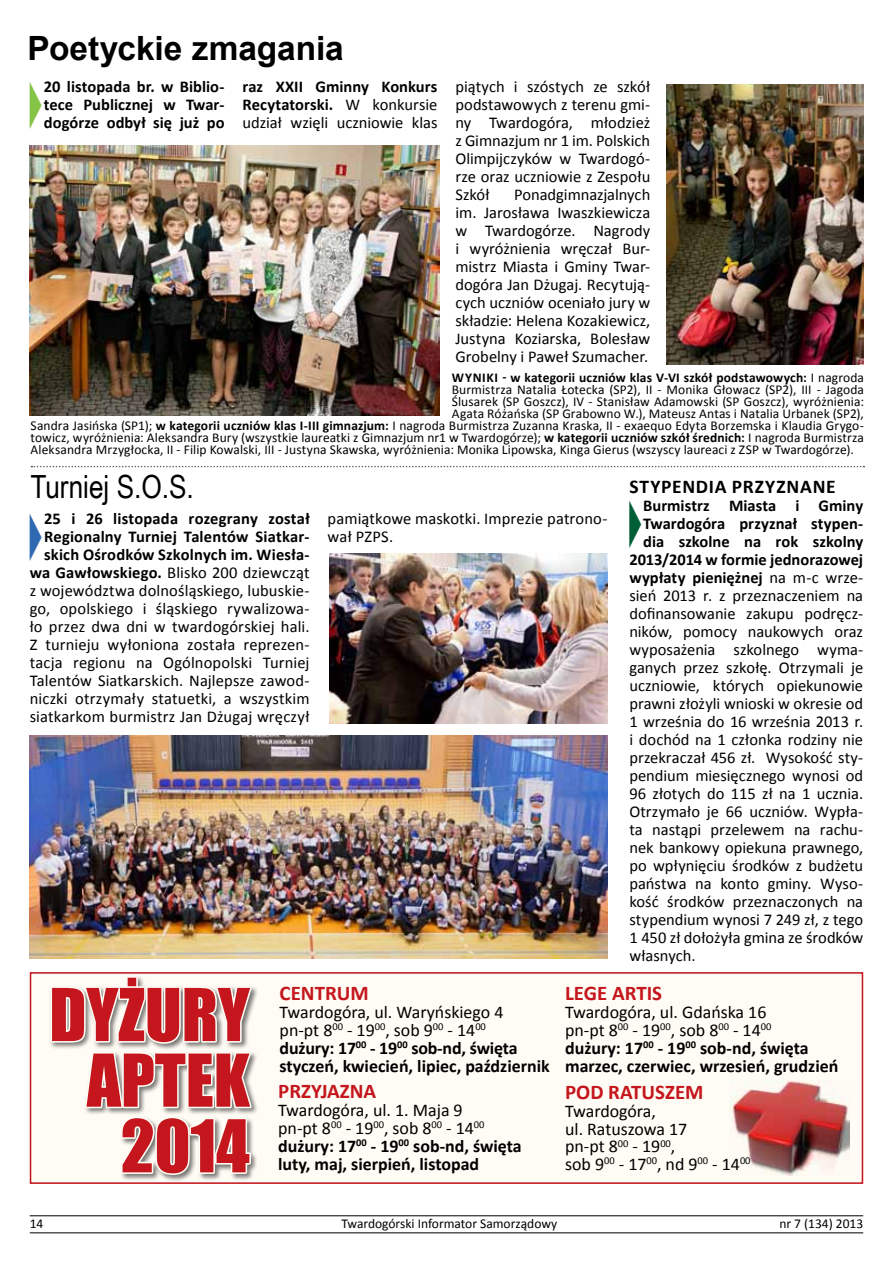
<style>
.page{position:relative;width:893px;height:1263px;background:#fff}
.page>*{position:absolute;margin:0;border:0;box-sizing:border-box;transform-origin:0 0}
.t1{font:67.2px "Impact";color:#c4161c}
.t2{font:66.75px "Arial";color:#85c446;scale:.25 1}
.t3{font:66.75px "Arial";color:#2f69b2;scale:.25 1}
.t4{font:66.75px "Arial";color:#005e37;scale:.25 1}
.t5{font:700 33.45px "Arial";letter-spacing:-.005em;color:#000}
.t6{font:31.95px "Arial Narrow";color:#000}
.t7{font:700 20.85px "Calibri";color:#c4161c}
.t8{font:700 19.5px "Calibri";letter-spacing:.035em;color:#000}
.t9{font:700 18px/18px "Calibri";color:#000}
.t10{font:18px/18px "Calibri";color:#000}
.t11{font:16.5px/18px "Calibri";color:#000;text-align:justify}
.t12{font:700 16.5px/18px "Calibri";color:#000;text-align:justify}
.t13{font:13.5px "Calibri";letter-spacing:.005em;color:#000}
.t14{font:700 13.5px "Calibri";letter-spacing:.01em;color:#000}
.s1{font-weight:700}
.s2{font-weight:400}
</style>
<div class="page">
<div style="left:30px;top:972px;width:833px;height:212px;background:#fffcf5;border:2px solid #c4161c"></div>
<img style="left:730px;top:1080px;width:119px;height:96px">
<div style="left:49px;top:975px;width:210px;height:207px;background:#000;opacity:.53"></div>
<svg style="left:49px;top:974px;width:205px;height:203px"></svg>
<img style="left:30px;top:145px;width:409px;height:271px">
<img style="left:30px;top:736px;width:578px;height:223px">
<img style="left:330px;top:554px;width:278px;height:169px">
<svg style="left:31px;top:466px;width:833px;height:1px"></svg>
<img style="left:667px;top:84px;width:196px;height:280px">
<hr style="left:30px;top:1232px;width:833px;height:1px;background:#000">
<hr style="left:30px;top:1215px;width:833px;height:1px;background:#000">
<h3 class="t5" style="left:28px;top:26px;width:318px">Poetyckie zmagania</h3>
<h2 class="t2" style="left:27px;top:61px;width:68px">►</h2>
<p class="t12" style="left:44px;top:78px;width:182px">20 listopada br. w Biblio&shy;tece Publicznej w Twar&shy;dogórze odbył się już po</p>
<p class="t11" style="left:243px;top:78px;width:196px"><span class="s1">raz XXII Gminny Konkurs Recytatorski.</span> W konkursie udział wzięli uczniowie klas</p>
<p class="t11" style="left:455px;top:78px;width:196px">piątych i szóstych ze szkół podstawowych z terenu gmi&shy;ny Twardogóra, młodzież z Gimnazjum nr 1 im. Polskich Olimpijczyków w Twardogó&shy;rze oraz uczniowie z Zespołu Szkół</p>
<p class="t11" style="left:455px;top:186px;width:196px;text-indent:59px">Ponadgimnazjalnych im. Jarosława Iwaszkiewicza w Twardogórze. Nagrody i wyróżnienia wręczał Bur&shy;mistrz Miasta i Gminy Twar&shy;dogóra Jan Dżugaj. Recytują&shy;cych uczniów oceniało jury w składzie: Helena Kozakiewicz, Justyna Koziarska, Bolesław Grobelny i Paweł Szumacher.</p>
<p class="t14" style="left:452px;top:368px;width:414px">Wyn iki - w kategorii uczniów klas V-VI szkół podstawowych: <span class="s2">I nagroda</span></p>
<p class="t13" style="left:452px;top:381px;width:414px">Burmistrza Natalia Łotecka (SP2), II - Monika Głowacz (SP2), III - Jagoda</p>
<p class="t13" style="left:452px;top:393px;width:414px">Ślusarek (SP Goszcz), IV - Stanisław Adamowski (SP Goszcz), wyróżnienia:</p>
<p class="t13" style="left:452px;top:405px;width:414px">Agata Różańska (SP Grabowno W.), Mateusz Antas i Natalia Urbanek (SP2),</p>
<p class="t13" style="left:31px;top:417px;width:835px">Sandra Jasińska (SP1); <span class="s1">w kategorii uczniów klas I-III gimnazjum:</span> I nagroda Burmistrza Zuzanna Kraska, II - exaequo Edyta Borzemska i Klaudia Grygo-</p>
<p class="t13" style="left:31px;top:429px;width:835px">towicz, wyróżnienia: Aleksandra Bury (wszystkie laureatki z Gimnazjum nr1 w Twardogórze); <span class="s1">w kategorii uczniów szkół średnich:</span> I nagroda Burmistrza</p>
<p class="t13" style="left:31px;top:441px;width:825px">Aleksandra Mrzygłocka, II - Filip Kowalski, III - Justyna Skawska, wyróżnienia: Monika Lipowska, Kinga Gierus (wszyscy laureaci z ZSP w Twardogórze).</p>
<h3 class="t6" style="left:30px;top:463px;width:165px">Turniej S.O.S.</h3>
<p class="t8" style="left:629px;top:474px;width:160px">Stypendia przyznan</p>
<p class="t8" style="left:826px;top:474px;width:11px">e</p>
<h2 class="t4" style="left:627px;top:480px;width:68px">►</h2>
<p class="t12" style="left:643px;top:496px;width:221px">Burmistrz Miasta i Gminy</p>
<p class="t11" style="left:30px;top:510px;width:281px;text-align:right"><span class="s1">25 i 26 listopada rozegrany został Regionalny Turniej Talentów Siatkar&shy;skich Ośrodków Szkolnych im. Wiesła&shy;wa Gawłowskiego.</span> Blisko 200 dziewcząt z województwa dolnośląskiego, lubuskie&shy;go, opolskiego i śląskiego rywalizowa&shy;ło przez dwa dni w twardogórskiej hali.<br>Z turnieju wyłoniona została reprezen&shy;tacja regionu na Ogólnopolski Turniej Talentów Siatkarskich. Najlepsze zawod&shy;niczki otrzymały statuetki, a wszystkim siatkarkom burmistrz Jan Dżugaj wręczył</p>
<p class="t11" style="left:328px;top:510px;width:281px">pamiątkowe maskotki. Imprezie patrono&shy;wał PZPS.</p>
<h2 class="t3" style="left:27px;top:493px;width:68px">►</h2>
<p class="t12" style="left:643px;top:514px;width:222px">Twardogóra przyznał stypen-</p>
<p class="t12" style="left:643px;top:532px;width:222px">dia szkolne na rok szkolny</p>
<p class="t12" style="left:629px;top:550px;width:235px">2013/2014 w formie jednorazowej</p>
<p class="t12" style="left:629px;top:568px;width:235px">wypłaty pieniężnej <span class="s2">na m-c wrze-</span></p>
<p class="t11" style="left:629px;top:587px;width:235px">sień 2013 r. z przeznaczeniem na</p>
<p class="t11" style="left:629px;top:605px;width:235px">dofinansowanie zakupu podręcz-</p>
<p class="t11" style="left:629px;top:623px;width:235px">ników, pomocy naukowych oraz</p>
<p class="t11" style="left:629px;top:641px;width:235px">wyposażenia szkolnego wyma-</p>
<p class="t11" style="left:629px;top:659px;width:235px">ganych przez szkołę. Otrzymali je</p>
<p class="t11" style="left:629px;top:677px;width:235px">uczniowie, których opiekunowie</p>
<p class="t11" style="left:629px;top:695px;width:235px">prawni złożyli wnioski w okresie od</p>
<p class="t11" style="left:629px;top:713px;width:235px">1 września do 16 września 2013 r.</p>
<p class="t11" style="left:629px;top:731px;width:235px">i dochód na 1 członka rodziny nie</p>
<p class="t11" style="left:629px;top:749px;width:235px">przekraczał 456 zł. Wysokość sty-</p>
<p class="t11" style="left:629px;top:767px;width:235px">pendium miesięcznego wynosi od</p>
<p class="t11" style="left:629px;top:785px;width:235px">96 złotych do 115 zł na 1 ucznia.</p>
<p class="t11" style="left:629px;top:803px;width:235px">Otrzymało je 66 uczniów. Wypła-</p>
<p class="t11" style="left:629px;top:821px;width:235px">ta nastąpi przelewem na rachu-</p>
<p class="t11" style="left:629px;top:839px;width:235px">nek bankowy opiekuna prawnego,</p>
<p class="t11" style="left:629px;top:857px;width:235px">po wpłynięciu środków z budżetu</p>
<p class="t11" style="left:629px;top:875px;width:235px">państwa na konto gminy. Wyso-</p>
<p class="t11" style="left:629px;top:893px;width:235px">kość środków przeznaczonych na</p>
<p class="t11" style="left:629px;top:911px;width:235px">stypendium wynosi 7 249 zł, z tego</p>
<p class="t11" style="left:629px;top:929px;width:235px">1 450 zł dołożyła gmina ze środków</p>
<p class="t11" style="left:629px;top:947px;width:68px">własnych.</p>
<h1 class="t1" style="left:49px;top:962px;width:202px">dyżury</h1>
<h1 class="t1" style="left:87px;top:1028px;width:101px">APTEK</h1>
<h1 class="t1" style="left:121px;top:1094px;width:131px">2014</h1>
<p class="t7" style="left:280px;top:979px;width:91px">CENTRUM</p>
<p class="t9" style="left:280px;top:1003px;width:272px"><span class="s2">Twardogóra, ul. Waryńskiego 4<br>pn-pt 8</span><sup>00</sup> <span class="s2">- 19</span><sup>00</sup><span class="s2">, sob 9</span><sup>00</sup> <span class="s2">- 14</span><sup>00<br></sup>dużury: 17<sup>00</sup> - 19<sup>00</sup> sob-nd, święta styczeń, kwiecień, lipiec, październik</p>
<p class="t7" style="left:278px;top:1078px;width:100px">PRZYJAZNA</p>
<p class="t9" style="left:278px;top:1101px;width:245px"><span class="s2">Twardogóra, ul. 1. Maja 9<br>pn-pt 8</span><sup>00</sup> <span class="s2">- 19</span><sup>00</sup><span class="s2">, sob 8</span><sup>00</sup> <span class="s2">- 14</span><sup>00 </sup>dużury: 17<sup>00</sup> - 19<sup>00</sup> sob-nd, święta luty, maj, sierpień, listopad</p>
<p class="t7" style="left:565px;top:979px;width:90px">LEGE ARTIS</p>
<p class="t9" style="left:565px;top:1003px;width:275px"><span class="s2">Twardogóra, ul. Gdańska 16<br>pn-pt 8</span><sup>00</sup> <span class="s2">- 19</span><sup>00</sup><span class="s2">, sob 8</span><sup>00</sup> <span class="s2">- 14</span><sup>00<br></sup>dużury: 17<sup>00</sup> - 19<sup>00</sup> sob-nd, święta marzec, czerwiec, wrzesień, grudzień</p>
<p class="t7" style="left:565px;top:1078px;width:140px">POD RATUSZEM</p>
<p class="t10" style="left:565px;top:1102px;width:187px">Twardogóra,<br>ul. Ratuszowa 17<br>pn-pt 8<sup>00</sup> - 19<sup>00</sup>,<br>sob 9<sup>00</sup> - 17<sup>00</sup>, nd 9<sup>00</sup> - 14<sup>00</sup></p>
<p class="t13" style="left:30px;top:1215px;width:15px">14</p>
<p class="t13" style="left:342px;top:1215px;width:217px">Twardogórski Informator Samorządowy</p>
<p class="t13" style="left:779px;top:1215px;width:85px">nr 7 (134) 2013</p>
</div>
